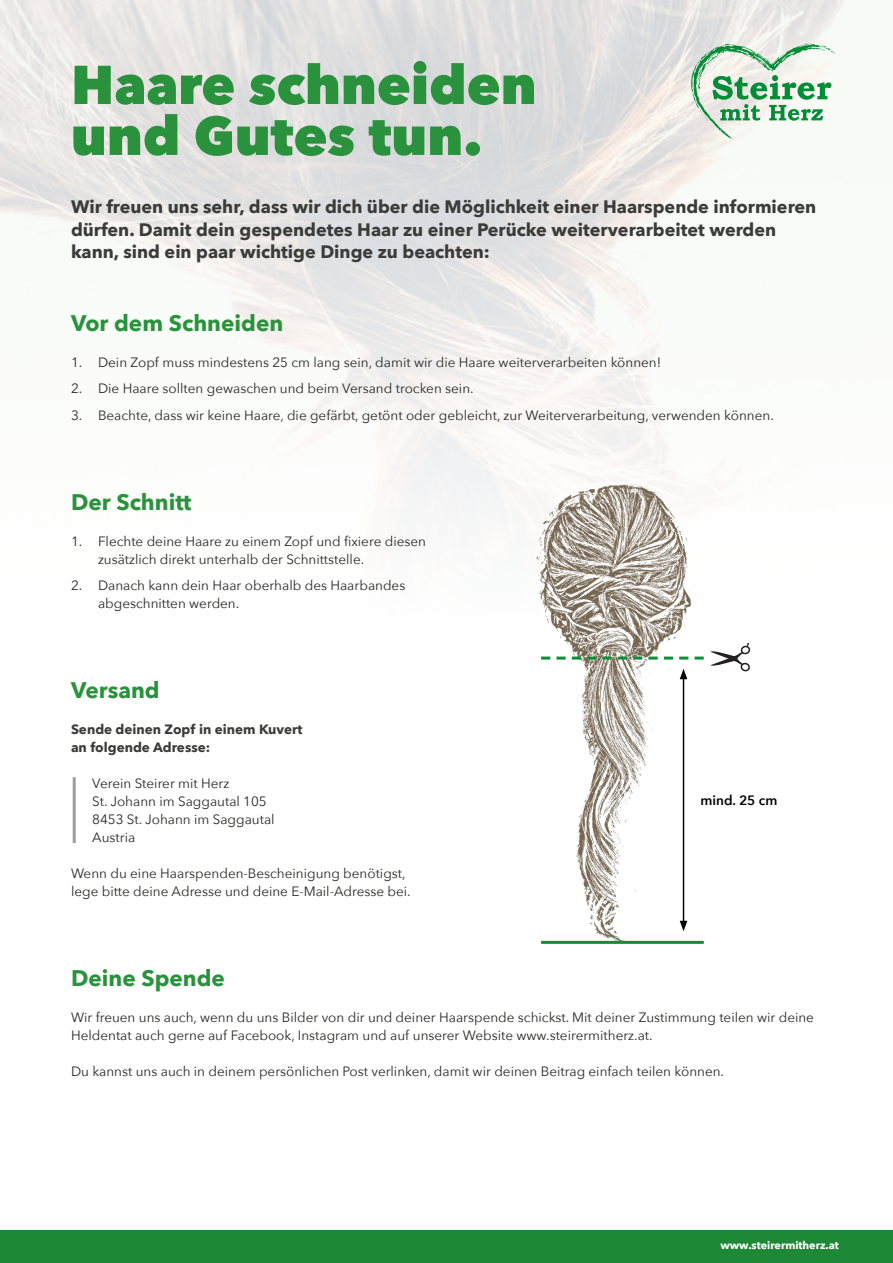
<style>
.page{position:relative;width:893px;height:1263px;background:#fff}
.page>*{position:absolute;margin:0;border:0;box-sizing:border-box;transform-origin:0 0}
.t1{font:800 54px/51px "Avenir Next";color:#2a923c}
.t2{font:700 22.5px "Avenir Next";color:#2a923c}
.t3{font:700 18px/22.5px "Avenir Next";color:#3b3b3a}
.t4{font:13.5px/18px "Avenir Next";color:#282827}
.t5{font:700 13.5px/18px "Avenir Next";color:#3b3b3a}
.t6{font:600 13.5px "Avenir Next";color:#000}
.t7{font:700 10.8px "Avenir Next";color:#fff}
</style>
<div class="page">
<div style="left:0;top:1230px;width:893px;height:33px;background:#1d8937"></div>
<svg style="left:691px;top:44px;width:145px;height:95px"></svg>
<img style="left:520px;top:475px;width:190px;height:466px">
<svg style="left:541px;top:656px;width:163px;height:3px"></svg>
<hr style="left:541px;top:941px;width:163px;height:3px;background:#0c8e35">
<hr style="left:683px;top:677px;width:1px;height:246px;background:#000">
<svg style="left:680px;top:669px;width:7px;height:10px"></svg>
<svg style="left:680px;top:921px;width:7px;height:10px"></svg>
<svg style="left:710px;top:643px;width:41px;height:29px"></svg>
<hr style="left:73px;top:777px;width:3px;height:66px;background:#9c9d9d">
<h1 class="t1" style="left:71px;top:59px;width:467px">Haare schneiden und Gutes tun.</h1>
<h3 class="t3" style="left:71px;top:196px;width:747px">Wir freuen uns sehr, dass wir dich über die Möglichkeit einer Haarspende informieren dürfen. Damit dein gespendetes Haar zu einer Perücke weiterverarbeitet werden kann, sind ein paar wichtige Dinge zu beachten:</h3>
<h2 class="t2" style="left:71px;top:303px;width:214px">Vor dem Schneiden</h2>
<p class="t4" style="left:71px;top:352px;width:592px">1. Dein Zopf muss mindestens 25 cm lang sein, damit wir die Haare weiterverarbeiten können!</p>
<p class="t4" style="left:71px;top:379px;width:404px">2. Die Haare sollten gewaschen und beim Versand trocken sein.</p>
<p class="t4" style="left:71px;top:405px;width:704px">3. Beachte, dass wir keine Haare, die gefärbt, getönt oder gebleicht, zur Weiterverarbeitung, verwenden können.</p>
<h2 class="t2" style="left:71px;top:482px;width:122px">Der Schnitt</h2>
<p class="t4" style="left:98px;top:531px;width:329px;text-indent:-27px">1. Flechte deine Haare zu einem Zopf und fixiere diesen zusätzlich direkt unterhalb der Schnittstelle.</p>
<p class="t4" style="left:98px;top:576px;width:309px;text-indent:-27px">2. Danach kann dein Haar oberhalb des Haarbandes abgeschnitten werden.</p>
<h2 class="t2" style="left:71px;top:671px;width:90px">Versand</h2>
<p class="t5" style="left:71px;top:720px;width:233px">Sende deinen Zopf in einem Kuvert an folgende Adresse:</p>
<p class="t4" style="left:92px;top:774px;width:184px">Verein Steirer mit Herz<br>St. Johann im Saggautal 105<br>8453 St. Johann im Saggautal<br>Austria</p>
<p class="t4" style="left:71px;top:864px;width:341px">Wenn du eine Haarspenden-Bescheinigung benötigst, lege bitte deine Adresse und deine E-Mail-Adresse bei.</p>
<p class="t6" style="left:700px;top:788px;width:78px">mind. 25 cm</p>
<h2 class="t2" style="left:71px;top:959px;width:155px">Deine Spende</h2>
<p class="t4" style="left:71px;top:1008px;width:744px">Wir freuen uns auch, wenn du uns Bilder von dir und deiner Haarspende schickst. Mit deiner Zustimmung teilen wir deine<br>Heldentat auch gerne auf Facebook, Instagram und auf unserer Website www.steirermitherz.at.</p>
<p class="t4" style="left:71px;top:1062px;width:655px">Du kannst uns auch in deinem persönlichen Post verlinken, damit wir deinen Beitrag einfach teilen können.</p>
<p class="t7" style="left:720px;top:1235px;width:120px">www.steirermitherz.at</p>
</div>
